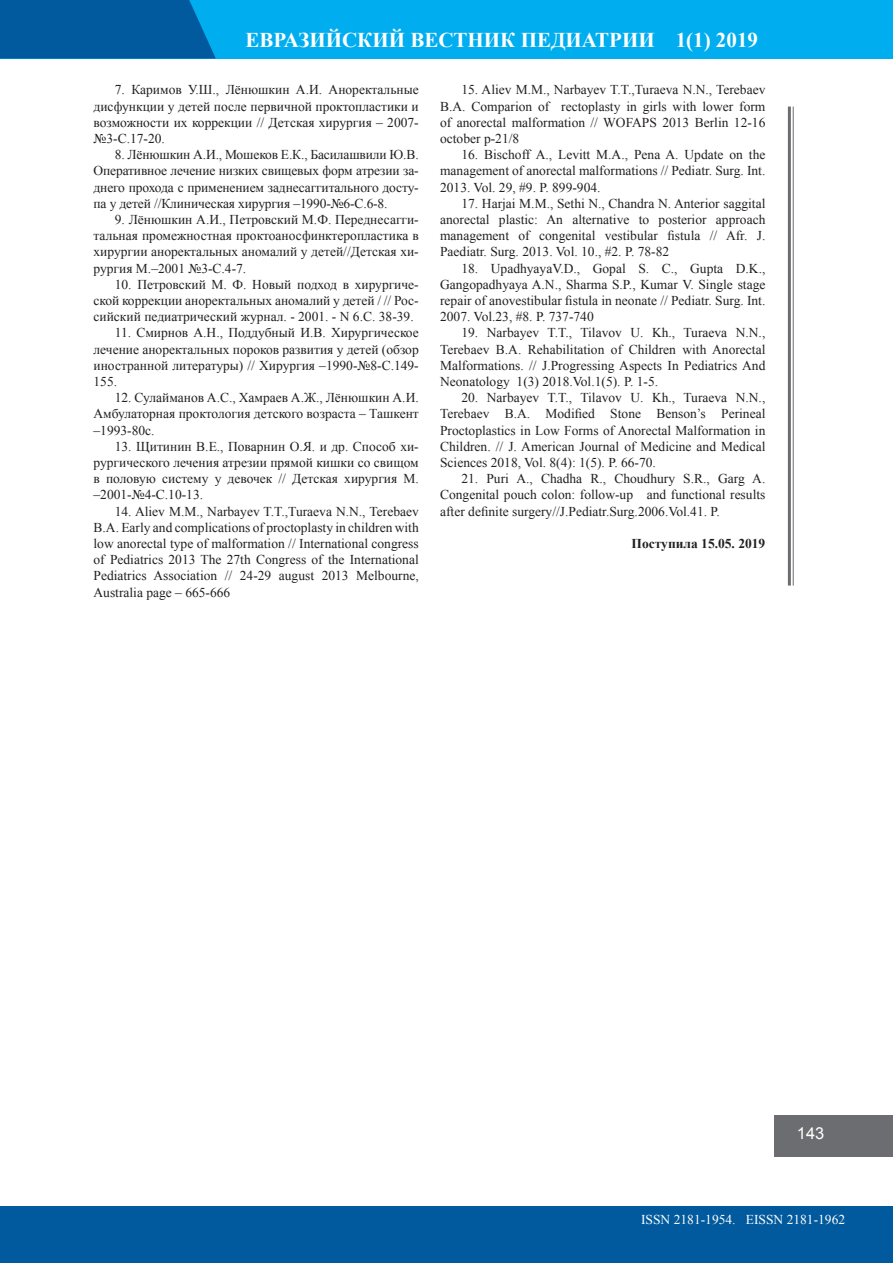
<style>
.page{position:relative;width:893px;height:1263px;background:#fff}
.page>*{position:absolute;margin:0;border:0;box-sizing:border-box;transform-origin:0 0}
.t1{font:700 21px "Times New Roman";color:#fff}
.t2{font:16.5px "Arial";color:#fff}
.t3{font:13.5px/16.2px "Times New Roman";color:#231f20;text-align:justify}
.t4{font:13.5px "Times New Roman";color:#fff}
.t5{font:700 13.5px "Times New Roman";color:#231f20}
</style>
<div class="page">
<hr style="left:793px;top:107px;width:1px;height:478px;background:#6c6d70">
<hr style="left:788px;top:107px;width:3px;height:478px;background:#6c6d70">
<div style="left:775px;top:1115px;width:118px;height:41px;background:#6c6d70"></div>
<div style="left:0;top:1206px;width:893px;height:57px;background:#015a9d"></div>
<div style="left:0;top:0;width:893px;height:59px;background:#00aeef"></div>
<svg style="left:0;top:0;width:216px;height:59px;background:#005fa2"></svg>
<h1 class="t1" style="left:246px;top:25px;width:514px">ЕВРАЗИЙСКИЙ ВЕСТНИК ПЕДИАТРИИ 1(1) 2019</h1>
<p class="t3" style="left:94px;top:82px;width:327px;text-indent:21px">7. Каримов У.Ш., Лёнюшкин А.И. Аноректальные дисфункции у детей после первичной проктопластики и возможности их коррекции // Детская хирургия – 2007- №3-С.17-20.</p>
<p class="t3" style="left:94px;top:146px;width:327px;text-indent:21px">8. Лёнюшкин А.И., Мошеков Е.К., Басилашвили Ю.В.<br>Оперативное лечение низких свищевых форм атрезии за&shy;днего прохода с применением заднесаггитального досту&shy;па у детей //Клиническая хирургия –1990-№6-С.6-8.</p>
<p class="t3" style="left:94px;top:211px;width:327px;text-indent:21px">9. Лёнюшкин А.И., Петровский М.Ф. Переднесагги&shy;тальная промежностная проктоаносфинктеропластика в хирургии аноректальных аномалий у детей//Детская хи&shy;рургия М.–2001 №3-С.4-7.</p>
<p class="t3" style="left:94px;top:276px;width:327px;text-indent:21px">10. Петровский М. Ф. Новый подход в хирургиче&shy;ской коррекции аноректальных аномалий у детей / // Рос&shy;сийский педиатрический журнал. - 2001. - N 6.С. 38-39.</p>
<p class="t3" style="left:94px;top:325px;width:327px;text-indent:21px">11. Смирнов А.Н., Поддубный И.В. Хирургическое лечение аноректальных пороков развития у детей (обзор иностранной литературы) // Хирургия –1990-№8-С.149- 155.</p>
<p class="t3" style="left:94px;top:389px;width:327px;text-indent:21px">12. Сулайманов А.С., Хамраев А.Ж., Лёнюшкин А.И.<br>Амбулаторная проктология детского возраста – Ташкент –1993-80с.</p>
<p class="t3" style="left:94px;top:438px;width:327px;text-indent:21px">13. Щитинин В.Е., Поварнин О.Я. и др. Способ хи&shy;рургического лечения атрезии прямой кишки со свищом в половую систему у девочек // Детская хирургия М. –2001-№4-С.10-13.</p>
<p class="t3" style="left:94px;top:503px;width:327px;text-indent:21px">14. Aliev M.M., Narbayev T.T.,Turaeva N.N., Terebaev B.A. Early and complications of proctoplasty in children with low anorectal type of malformation // International congress of Pediatrics 2013 The 27th Congress of the International Pediatrics Association // 24-29 august 2013 Melbourne, Australia page – 665-666</p>
<p class="t3" style="left:440px;top:82px;width:327px;text-indent:21px">15. Aliev M.M., Narbayev T.T.,Turaeva N.N., Terebaev B.A. Comparion of rectoplasty in girls with lower form of anorectal malformation // WOFAPS 2013 Berlin 12-16 october p-21/8</p>
<p class="t3" style="left:440px;top:146px;width:327px;text-indent:21px">16. Bischoff A., Levitt M.A., Pena A. Update on the management of anorectal malformations // Pediatr. Surg. Int.<br>2013. Vol. 29, #9. P. 899-904.</p>
<p class="t3" style="left:440px;top:195px;width:327px;text-indent:21px">17. Harjai M.M., Sethi N., Chandra N. Anterior saggital anorectal plastic: An alternative to posterior approach management of congenital vestibular fistula // Afr. J.<br>Paediatr. Surg. 2013. Vol. 10., #2. P. 78-82</p>
<p class="t3" style="left:440px;top:260px;width:327px;text-indent:21px">18. UpadhyayaV.D., Gopal S. C., Gupta D.K., Gangopadhyaya A.N., Sharma S.P., Kumar V. Single stage repair of anovestibular fistula in neonate // Pediatr. Surg. Int.<br>2007. Vol.23, #8. P. 737-740</p>
<p class="t3" style="left:440px;top:325px;width:327px;text-indent:21px">19. Narbayev T.T., Tilavov U. Kh., Turaeva N.N., Terebaev B.A. Rehabilitation of Children with Anorectal Malformations. // J.Progressing Aspects In Pediatrics And Neonatology 1(3) 2018.Vol.1(5). P. 1-5.</p>
<p class="t3" style="left:440px;top:389px;width:327px;text-indent:21px">20. Narbayev T.T., Tilavov U. Kh., Turaeva N.N., Terebaev B.A. Modified Stone Benson’s Perineal Proctoplastics in Low Forms of Anorectal Malformation in Children. // J. American Journal of Medicine and Medical Sciences 2018, Vol. 8(4): 1(5). P. 66-70.</p>
<p class="t3" style="left:440px;top:470px;width:327px;text-indent:21px">21. Puri A., Chadha R., Choudhury S.R., Garg A.<br>Congenital pouch colon: follow-up and functional results after definite surgery//J.Pediatr.Surg.2006.Vol.41. P.</p>
<p class="t5" style="left:632px;top:534px;width:135px">Поступила 15.05. 2019</p>
<p class="t2" style="left:797px;top:1123px;width:29px">143</p>
<p class="t4" style="left:641px;top:1210px;width:205px">ISSN 2181-1954. EISSN 2181-1962</p>
</div>
